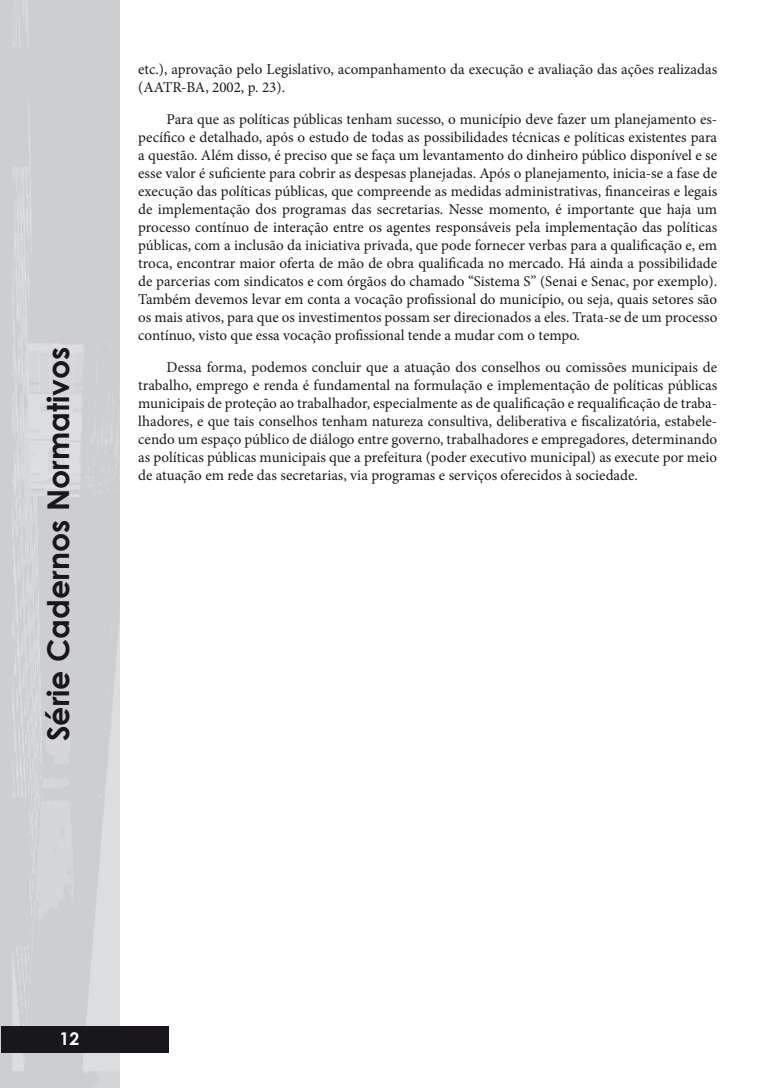
<style>
.page{position:relative;width:780px;height:1088px;background:#fff}
.page>*{position:absolute;margin:0;border:0;box-sizing:border-box;transform-origin:0 0}
.t1{font:700 30px "Century Gothic";color:#1a171c}
.t2{font:700 17.5px "Century Gothic";color:#fff}
.t3{font:15px/18px "Minion Pro";color:#1a171c;text-align:justify}
</style>
<div class="page">
<img style="left:0;top:0;width:119px;height:1088px">
<div style="left:1px;top:1026px;width:167px;height:26px;background:#1a171c"></div>
<h1 class="t1" style="left:36px;top:741px;width:396px;rotate:-90deg">Série Cadernos Normativos</h1>
<p class="t3" style="left:138px;top:60px;width:580px">etc.), aprovação pelo Legislativo, acompanhamento da execução e avaliação das ações realizadas (AATR-BA, 2002, p. 23).</p>
<p class="t3" style="left:138px;top:110px;width:580px;text-indent:28px">Para que as políticas públicas tenham sucesso, o município deve fazer um planejamento es&shy;pecífico e detalhado, após o estudo de todas as possibilidades técnicas e políticas existentes para a questão. Além disso, é preciso que se faça um levantamento do dinheiro público disponível e se esse valor é suficiente para cobrir as despesas planejadas. Após o planejamento, inicia-se a fase de execução das políticas públicas, que compreende as medidas administrativas, financeiras e legais de implementação dos programas das secretarias. Nesse momento, é importante que haja um processo contínuo de interação entre os agentes responsáveis pela implementação das políticas públicas, com a inclusão da iniciativa privada, que pode fornecer verbas para a qualificação e, em troca, encontrar maior oferta de mão de obra qualificada no mercado. Há ainda a possibilidade de parcerias com sindicatos e com órgãos do chamado “Sistema S” (Senai e Senac, por exemplo).<br>Também devemos levar em conta a vocação profissional do município, ou seja, quais setores são os mais ativos, para que os investimentos possam ser direcionados a eles. Trata-se de um processo contínuo, visto que essa vocação profissional tende a mudar com o tempo.</p>
<p class="t3" style="left:138px;top:358px;width:580px;text-indent:28px">Dessa forma, podemos concluir que a atuação dos conselhos ou comissões municipais de trabalho, emprego e renda é fundamental na formulação e implementação de políticas públicas municipais de proteção ao trabalhador, especialmente as de qualificação e requalificação de traba&shy;lhadores, e que tais conselhos tenham natureza consultiva, deliberativa e fiscalizatória, estabele&shy;cendo um espaço público de diálogo entre governo, trabalhadores e empregadores, determinando as políticas públicas municipais que a prefeitura (poder executivo municipal) as execute por meio de atuação em rede das secretarias, via programas e serviços oferecidos à sociedade.</p>
<p class="t2" style="left:60px;top:1025px;width:21px">12</p>
</div>
